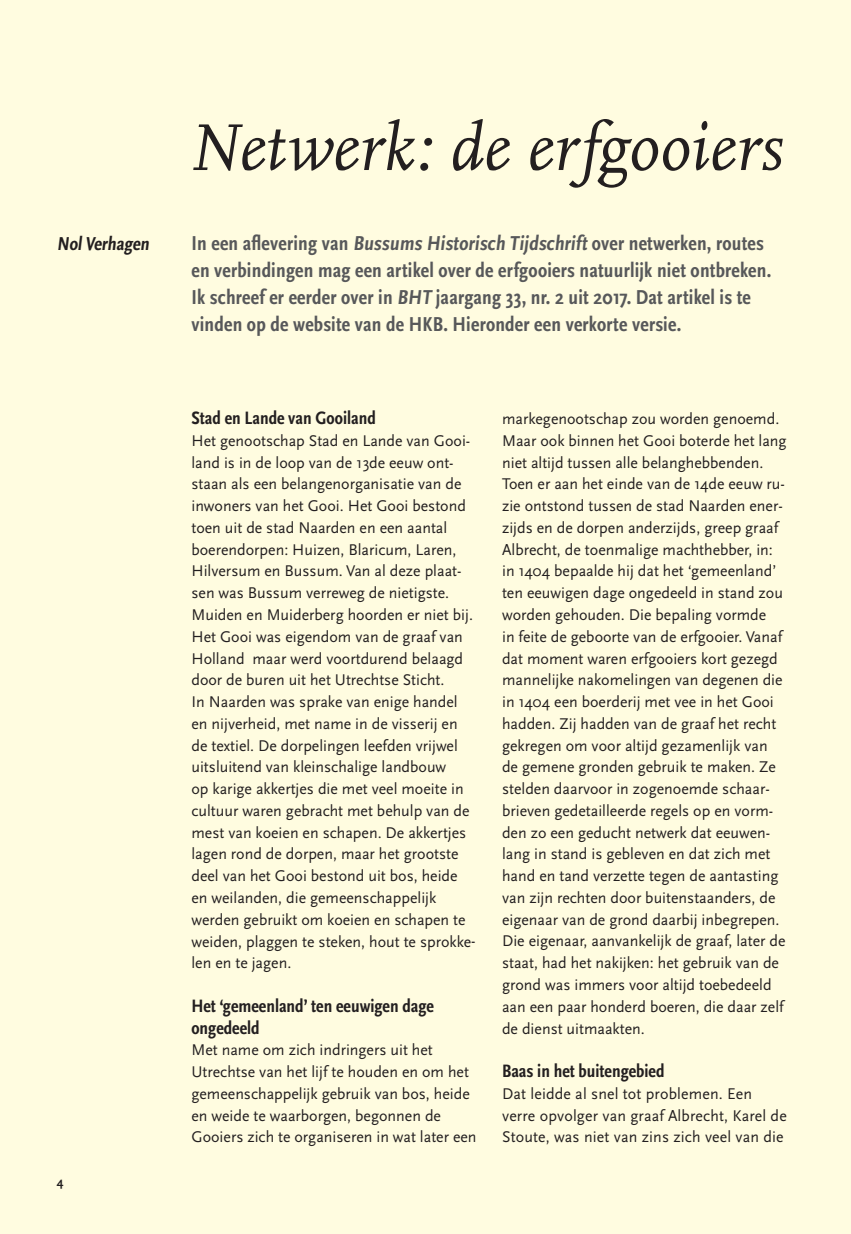
<style>
.page{position:relative;width:851px;height:1234px;background:#fff}
.page>*{position:absolute;margin:0;border:0;box-sizing:border-box;transform-origin:0 0}
.t1{font:italic 69px "Scala Pro";color:#231f20}
.t2{font:700 condensed 21px/27px "Scala Sans Pro";letter-spacing:.01em;color:#57585a}
.t3{font:700 condensed 19.5px "Scala Sans Pro";color:#231f20}
.t4{font:700 condensed 18.75px/21.8px "Scala Sans Pro";color:#231f20}
.t5{font:16.2px/21.8px "Scala Sans Pro";color:#231f20}
.t6{font:700 12.75px "Scala Sans Pro";color:#231f20}
</style>
<div class="page">
<div style="left:0;top:0;width:850px;height:1233px;background:#fffce0"></div>
<p class="t3" style="left:57px;top:232px;width:97px">NolVerhagen</p>
<p class="t6" style="left:57px;top:1174px;width:8px">4</p>
<h1 class="t1" style="left:188px;top:108px;width:596px">Netwerk: de erfgooiers</h1>
<p class="t2" style="left:191px;top:230px;width:581px">In een aflevering van Bussums Historisch Tijdschrift over netwerken, routes en verbindingen mag een artikel over de erfgooiers natuurlijk niet ontbreken.<br>Ik schreef er eerder over in BHT jaargang 33, nr. 2 uit 2017. Dat artikel is te vinden op de website van de HKB. Hieronder een verkorte versie.</p>
<p class="t4" style="left:191px;top:407px;width:186px">Stad en Lande van Gooiland</p>
<p class="t5" style="left:191px;top:429px;width:285px">Het genootschap Stad en Lande van Gooi&shy;land is in de loop van de 13de eeuw ont&shy;staan als een belangenorganisatie van de inwoners van het Gooi. Het Gooi bestond toen uit de stad Naarden en een aantal boerendorpen: Huizen, Blaricum, Laren, Hilversum en Bussum. Van al deze plaat&shy;sen was Bussum verreweg de nietigste.<br>Muiden en Muiderberg hoorden er niet bij.<br>Het Gooi was eigendom van de graaf van Holland maar werd voortdurend belaagd door de buren uit het Utrechtse Sticht.<br>In Naarden was sprake van enige handel en nijverheid, met name in de visserij en de textiel. De dorpelingen leefden vrijwel uitsluitend van kleinschalige landbouw<br>op karige akkertjes die met veel moeite in cultuur waren gebracht met behulp van de mest van koeien en schapen. De akkertjes lagen rond de dorpen, maar het grootste deel van het Gooi bestond uit bos, heide en weilanden, die gemeenschappelijk werden gebruikt om koeien en schapen te weiden, plaggen te steken, hout te sprokke&shy;len en te jagen.</p>
<p class="t4" style="left:191px;top:994px;width:244px">Het ‘gemeenland’ ten eeuwigen dage ongedeeld</p>
<p class="t5" style="left:191px;top:1038px;width:286px">Met name om zich indringers uit het Utrechtse van het lijf te houden en om het gemeenschappelijk gebruik van bos, heide en weide te waarborgen, begonnen de Gooiers zich te organiseren in wat later een</p>
<p class="t5" style="left:502px;top:408px;width:286px">markegenootschap zou worden genoemd.<br>Maar ook binnen het Gooi boterde het lang niet altijd tussen alle belanghebbenden.<br>Toen er aan het einde van de 14de eeuw ru&shy;zie ontstond tussen de stad Naarden ener&shy;zijds en de dorpen anderzijds, greep graaf Albrecht, de toenmalige machthebber, in: in 1404 bepaalde hij dat het ‘gemeenland’ ten eeuwigen dage ongedeeld in stand zou worden gehouden. Die bepaling vormde<br>in feite de geboorte van de erfgooier. Vanaf dat moment waren erfgooiers kort gezegd mannelijke nakomelingen van degenen die in 1404 een boerderij met vee in het Gooi hadden. Zij hadden van de graaf het recht gekregen om voor altijd gezamenlijk van de gemene gronden gebruik te maken. Ze stelden daarvoor in zogenoemde schaar&shy;brieven gedetailleerde regels op en vorm&shy;den zo een geducht netwerk dat eeuwen&shy;lang in stand is gebleven en dat zich met hand en tand verzette tegen de aantasting van zijn rechten door buitenstaanders, de eigenaar van de grond daarbij inbegrepen.<br>Die eigenaar, aanvankelijk de graaf, later de staat, had het nakijken: het gebruik van de grond was immers voor altijd toebedeeld aan een paar honderd boeren, die daar zelf de dienst uitmaakten.</p>
<p class="t4" style="left:502px;top:1059px;width:164px">Baas in het buitengebied</p>
<p class="t5" style="left:502px;top:1082px;width:286px">Dat leidde al snel tot problemen. Een verre opvolger van graaf Albrecht, Karel de<br>Stoute, was niet van zins zich veel van die</p>
</div>
